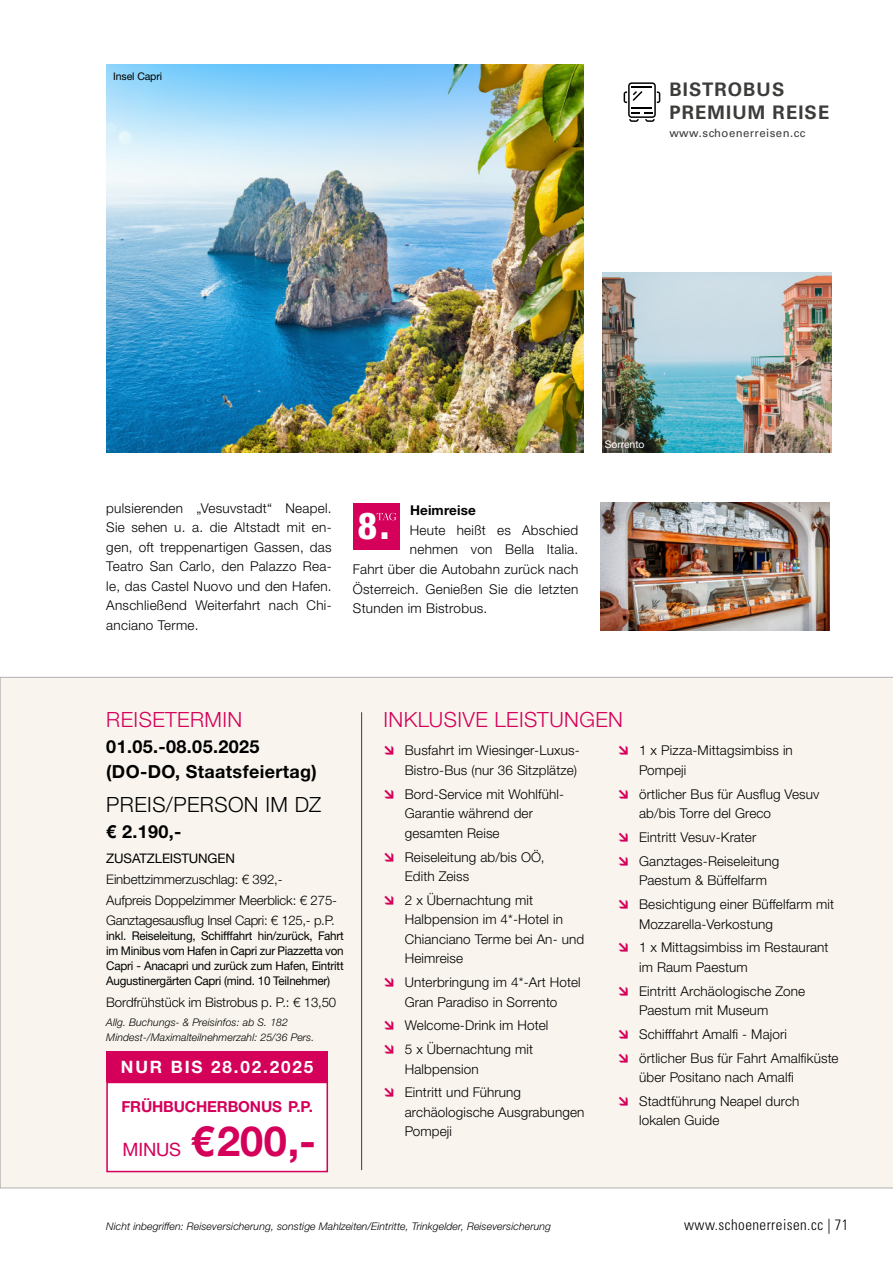
<style>
.page{position:relative;width:893px;height:1263px;background:#fff}
.page>*{position:absolute;margin:0;border:0;box-sizing:border-box;transform-origin:0 0}
.Zusatzleistungen{font:700 41.55px "Helvetica Neue LTW1 G";color:#d4005a}
.t1{font:800 condensed 37.2px "Helvetica Neue LTW1 G";color:#fff}
.h2_linksbündig_pink{font:300 21px "Helvetica Neue LTW1 G";letter-spacing:.02em;color:#d4005a}
.Datum_Reise{font:300 21px "Helvetica Neue LTW1 G";letter-spacing:.02em;color:#000}
.t2{font:700 18.6px/23px "Univers";letter-spacing:.06em;color:#3c3c3b}
.Zusatzleistungen-2{font:18.45px "Helvetica Neue LTW1 G";letter-spacing:-.01em;color:#d4005a}
.Datum_Reise-2{font:700 18px/25.5px "Helvetica Neue LTW1 G";letter-spacing:.02em;color:#000}
.Zusatzleistungen-3{font:700 17.1px "Helvetica Neue LTW1 G";letter-spacing:.11em;color:#fff}
.Zusatzleistungen-4{font:700 15.15px "Helvetica Neue LTW1 G";letter-spacing:-.01em;color:#d4005a}
.t3{font:300 condensed 15px "Univers";letter-spacing:.03em;color:#000}
.Reisetexte{font:300 13.5px/19.5px "Helvetica Neue LTW1 G";letter-spacing:.01em;color:#000}
.Reisetitel_Überschriften{font:700 13.5px "Helvetica Neue LTW1 G";letter-spacing:.01em;color:#000}
.Zusatzleistungen-5{font:300 13.2px "Helvetica Neue LTW1 G";letter-spacing:-.01em;color:#000}
.Datum_Reise-3{font:13.2px "Helvetica Neue LTW1 G";letter-spacing:-.01em;color:#000}
.Bildtext_schwarz{font:12px/15px "Helvetica Neue LTW1 G";letter-spacing:-.02em;color:#000;text-align:justify}
.t4{font:11.4px "Univers";letter-spacing:.04em;color:#3c3c3b}
.Sidenotes{font:italic 300 10.5px "Helvetica Neue LTW1 G";letter-spacing:.01em;color:#000}
.Bildtext_schwarz-2{font:10.5px "Helvetica Neue LTW1 G";letter-spacing:-.01em;color:#000}
.Bildtext_weiss{font:10.5px "Helvetica Neue LTW1 G";letter-spacing:-.01em;color:#fff}
</style>
<div class="page">
<div style="left:0;top:677px;width:893px;height:511px;background:#f9f5ee"></div>
<hr style="left:361px;top:712px;width:1px;height:458px;background:#3c3c3b">
<div style="left:353px;top:503px;width:47px;height:46px;background:#d4005a"></div>
<svg style="left:377px;top:513px;width:19px;height:7px"></svg>
<img style="left:106px;top:64px;width:478px;height:388px">
<img style="left:602px;top:272px;width:229px;height:180px">
<img style="left:600px;top:503px;width:229px;height:127px">
<div style="left:106px;top:1051px;width:222px;height:31px;background:#d4005a"></div>
<div style="left:106px;top:1082px;width:222px;height:90px;background:#fff;border:2px solid #d4005a"></div>
<svg style="left:624px;top:82px;width:36px;height:40px"></svg>
<svg style="left:385px;top:746px;width:9px;height:9px"></svg>
<svg style="left:385px;top:789px;width:9px;height:9px"></svg>
<svg style="left:385px;top:852px;width:9px;height:9px"></svg>
<svg style="left:385px;top:895px;width:9px;height:9px"></svg>
<svg style="left:385px;top:977px;width:9px;height:9px"></svg>
<svg style="left:385px;top:1021px;width:9px;height:9px"></svg>
<svg style="left:385px;top:1044px;width:9px;height:9px"></svg>
<svg style="left:385px;top:1088px;width:9px;height:9px"></svg>
<svg style="left:619px;top:746px;width:9px;height:9px"></svg>
<svg style="left:619px;top:789px;width:9px;height:9px"></svg>
<svg style="left:619px;top:832px;width:9px;height:9px"></svg>
<svg style="left:619px;top:856px;width:9px;height:9px"></svg>
<svg style="left:619px;top:899px;width:9px;height:9px"></svg>
<svg style="left:619px;top:943px;width:9px;height:9px"></svg>
<svg style="left:619px;top:986px;width:9px;height:9px"></svg>
<svg style="left:619px;top:1029px;width:9px;height:9px"></svg>
<svg style="left:619px;top:1053px;width:9px;height:9px"></svg>
<svg style="left:619px;top:1096px;width:9px;height:9px"></svg>
<p class="Bildtext_schwarz-2" style="left:113px;top:69px;width:50px">Insel Capri</p>
<p class="t2" style="left:669px;top:78px;width:161px">BISTROBUS<br>PREMIUM REISE</p>
<p class="t4" style="left:669px;top:126px;width:138px">www.schoenerreisen.cc</p>
<p class="Reisetexte" style="left:106px;top:498px;width:227px;text-align:justify">pulsierenden „Vesuvstadt“ Neapel.<br>Sie sehen u. a. die Altstadt mit en&shy;gen, oft treppenartigen Gassen, das Teatro San Carlo, den Palazzo Rea&shy;le, das Castel Nuovo und den Hafen.<br>Anschließend Weiterfahrt nach Chi&shy;anciano Terme.</p>
<p class="t1" style="left:358px;top:503px;width:33px">8.</p>
<p class="Reisetitel_Überschriften" style="left:410px;top:502px;width:67px">Heimreise</p>
<p class="Reisetexte" style="left:410px;top:520px;width:170px">Heute heißt es Abschied</p>
<p class="Reisetexte" style="left:410px;top:540px;width:170px">nehmen von Bella Italia.</p>
<p class="Reisetexte" style="left:353px;top:559px;width:227px">Fahrt über die Autobahn zurück nach</p>
<p class="Reisetexte" style="left:353px;top:579px;width:227px">Österreich. Genießen Sie die letzten</p>
<p class="Reisetexte" style="left:353px;top:598px;width:136px">Stunden im Bistrobus.</p>
<p class="Bildtext_weiss" style="left:605px;top:438px;width:41px">Sorrento</p>
<p class="h2_linksbündig_pink" style="left:106px;top:707px;width:138px">REISETERMIN</p>
<p class="Datum_Reise-2" style="left:106px;top:733px;width:212px">01.05.-08.05.2025 (DO-DO, Staatsfeiertag)</p>
<p class="Datum_Reise" style="left:106px;top:792px;width:216px">PREIS/PERSON IM DZ</p>
<p class="Datum_Reise-2" style="left:106px;top:818px;width:77px">€ 2.190,-</p>
<p class="Datum_Reise-3" style="left:106px;top:850px;width:130px">ZUSATZLEISTUNGEN</p>
<p class="Zusatzleistungen-5" style="left:106px;top:871px;width:178px">Einbettzimmerzuschlag: € 392,-</p>
<p class="Zusatzleistungen-5" style="left:106px;top:892px;width:232px">Aufpreis Doppelzimmer Meerblick: € 275-</p>
<p class="Zusatzleistungen-5" style="left:106px;top:913px;width:230px">Ganztagesausflug Insel Capri: € 125,- p.P.</p>
<p class="Bildtext_schwarz" style="left:106px;top:929px;width:239px">inkl. Reiseleitung, Schifffahrt hin/zurück, Fahrt im Minibus vom Hafen in Capri zur Piazzetta von Capri - Anacapri und zurück zum Hafen, Eintritt Augustinergärten Capri (mind. 10 Teilnehmer)</p>
<p class="Zusatzleistungen-5" style="left:106px;top:994px;width:231px">Bordfrühstück im Bistrobus p. P.: € 13,50</p>
<p class="Sidenotes" style="left:106px;top:1016px;width:183px">Allg. Buchungs- &amp; Preisinfos: ab S. 182</p>
<p class="Sidenotes" style="left:106px;top:1031px;width:210px">Mindest-/Maximalteilnehmerzahl: 25/36 Pers.</p>
<p class="Zusatzleistungen-3" style="left:121px;top:1056px;width:194px">NUR BIS 28.02.2025</p>
<p class="Zusatzleistungen-4" style="left:121px;top:1097px;width:193px">FRÜHBUCHERBONUS P.P.</p>
<p class="Zusatzleistungen-2" style="left:123px;top:1138px;width:60px">MINUS</p>
<p class="Zusatzleistungen" style="left:191px;top:1116px;width:127px">€ 200,-</p>
<p class="h2_linksbündig_pink" style="left:384px;top:707px;width:241px">INKLUSIVE LEISTUNGEN</p>
<p class="Reisetexte" style="left:405px;top:741px;width:177px">Busfahrt im Wiesinger-Luxus-<br>Bistro-Bus (nur 36 Sitzplätze)</p>
<p class="Reisetexte" style="left:405px;top:784px;width:161px">Bord-Service mit Wohlfühl-<br>Garantie während der gesamten Reise</p>
<p class="Reisetexte" style="left:405px;top:847px;width:141px">Reiseleitung ab/bis OÖ,<br>Edith Zeiss</p>
<p class="Reisetexte" style="left:405px;top:890px;width:181px">2 x Übernachtung mit<br>Halbpension im 4*-Hotel in<br>Chianciano Terme bei An- und<br>Heimreise</p>
<p class="Reisetexte" style="left:405px;top:972px;width:177px">Unterbringung im 4*-Art Hotel<br>Gran Paradiso in Sorrento</p>
<p class="Reisetexte" style="left:405px;top:1016px;width:145px">Welcome-Drink im Hotel</p>
<p class="Reisetexte" style="left:405px;top:1039px;width:130px">5 x Übernachtung mit<br>Halbpension</p>
<p class="Reisetexte" style="left:405px;top:1083px;width:181px">Eintritt und Führung archäologische Ausgrabungen<br>Pompeji</p>
<p class="Reisetexte" style="left:639px;top:741px;width:155px">1 x Pizza-Mittagsimbiss in<br>Pompeji</p>
<p class="Reisetexte" style="left:639px;top:784px;width:182px">örtlicher Bus für Ausflug Vesuv ab/bis Torre del Greco</p>
<p class="Reisetexte" style="left:639px;top:827px;width:119px">Eintritt Vesuv-Krater</p>
<p class="Reisetexte" style="left:639px;top:851px;width:142px">Ganztages-Reiseleitung<br>Paestum &amp; Büffelfarm</p>
<p class="Reisetexte" style="left:639px;top:894px;width:196px">Besichtigung einer Büffelfarm mit<br>Mozzarella-Verkostung</p>
<p class="Reisetexte" style="left:639px;top:938px;width:191px">1 x Mittagsimbiss im Restaurant im Raum Paestum</p>
<p class="Reisetexte" style="left:639px;top:981px;width:167px">Eintritt Archäologische Zone<br>Paestum mit Museum</p>
<p class="Reisetexte" style="left:639px;top:1024px;width:149px">Schifffahrt Amalfi - Majori</p>
<p class="Reisetexte" style="left:639px;top:1048px;width:201px">örtlicher Bus für Fahrt Amalfiküste über Positano nach Amalfi</p>
<p class="Reisetexte" style="left:639px;top:1091px;width:162px">Stadtführung Neapel durch lokalen Guide</p>
<p class="Sidenotes" style="left:106px;top:1220px;width:446px">Nicht inbegriffen: Reiseversicherung, sonstige Mahlzeiten/Eintritte, Trinkgelder, Reiseversicherung</p>
<p class="t3" style="left:684px;top:1216px;width:166px">www.schoenerreisen.cc | 71</p>
</div>
